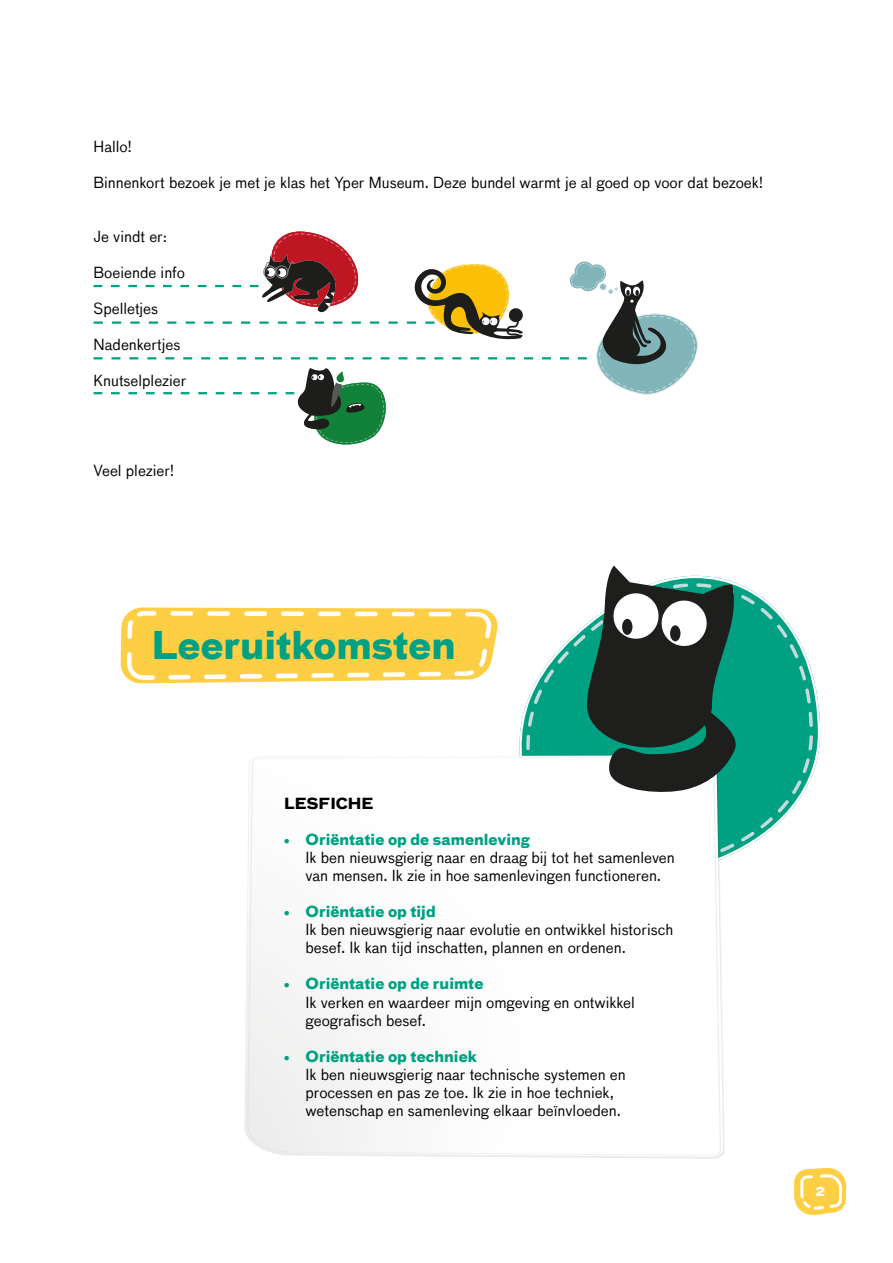
<style>
.page{position:relative;width:893px;height:1263px;background:#fff}
.page>*{position:absolute;margin:0;border:0;box-sizing:border-box;transform-origin:0 0}
.t1{font:700 37.5px "Bau";color:#00a183}
.t2{font:15px/18px "Bau";color:#000}
.t3{font:700 15px "Bau";color:#000}
.t4{font:700 15px "Bau";color:#fff}
.s1{font-weight:700;font-size:10.5px;color:#00a183}
.s2{font-weight:700;color:#00a183}
</style>
<div class="page">
<svg style="left:519px;top:676px;width:302px;height:97px"></svg>
<svg style="left:526px;top:585px;width:287px;height:265px;fill:#00a183"></svg>
<svg style="left:495px;top:751px;width:226px;height:404px"></svg>
<svg style="left:794px;top:1167px;width:53px;height:49px"></svg>
<svg style="left:120px;top:617px;width:378px;height:59px"></svg>
<svg style="left:125px;top:607px;width:370px;height:550px"></svg>
<svg style="left:534px;top:566px;width:207px;height:298px"></svg>
<div style="left:670px;top:625px;width:10px;height:16px;background:#1e1e1c;border-radius:50%"></div>
<div style="left:622px;top:619px;width:10px;height:16px;background:#1e1e1c;border-radius:50%"></div>
<svg style="left:94px;top:231px;width:604px;height:214px"></svg>
<p class="t2" style="left:94px;top:137px;width:40px">Hallo!</p>
<p class="t2" style="left:94px;top:173px;width:671px">Binnenkort bezoek je met je klas het Yper Museum. Deze bundel warmt je al goed op voor dat bezoek!</p>
<p class="t2" style="left:94px;top:227px;width:75px">Je vindt er:</p>
<p class="t2" style="left:94px;top:263px;width:93px">Boeiende info</p>
<p class="t2" style="left:94px;top:299px;width:66px">Spelletjes</p>
<p class="t2" style="left:94px;top:335px;width:88px">Nadenkertjes</p>
<p class="t2" style="left:94px;top:371px;width:94px">Knutselplezier</p>
<p class="t2" style="left:94px;top:461px;width:82px">Veel plezier!</p>
<h1 class="t1" style="left:152px;top:619px;width:306px">Leeruitkomsten</h1>
<p class="t3" style="left:284px;top:794px;width:91px">LESFICHE</p>
<p class="t2" style="left:306px;top:831px;width:371px;text-indent:-21px"><span class="s1">•</span> <span class="s2">Oriëntatie op de samenleving<br></span>Ik ben nieuwsgierig naar en draag bij tot het samenleven van mensen. Ik zie in hoe samenlevingen functioneren.</p>
<p class="t2" style="left:306px;top:903px;width:369px;text-indent:-21px"><span class="s1">•</span> <span class="s2">Oriëntatie op tijd<br></span>Ik ben nieuwsgierig naar evolutie en ontwikkel historisch besef. Ik kan tijd inschatten, plannen en ordenen.</p>
<p class="t2" style="left:306px;top:975px;width:331px;text-indent:-21px"><span class="s1">•</span> <span class="s2">Oriëntatie op de ruimte<br></span>Ik verken en waardeer mijn omgeving en ontwikkel geografisch besef.</p>
<p class="t2" style="left:306px;top:1047px;width:322px;text-indent:-21px"><span class="s1">•</span> <span class="s2">Oriëntatie op techniek<br></span>Ik ben nieuwsgierig naar technische systemen en processen en pas ze toe. Ik zie in hoe techniek, wetenschap en samenleving elkaar beïnvloeden.</p>
<p class="t4" style="left:815px;top:1180px;width:11px">2</p>
</div>
